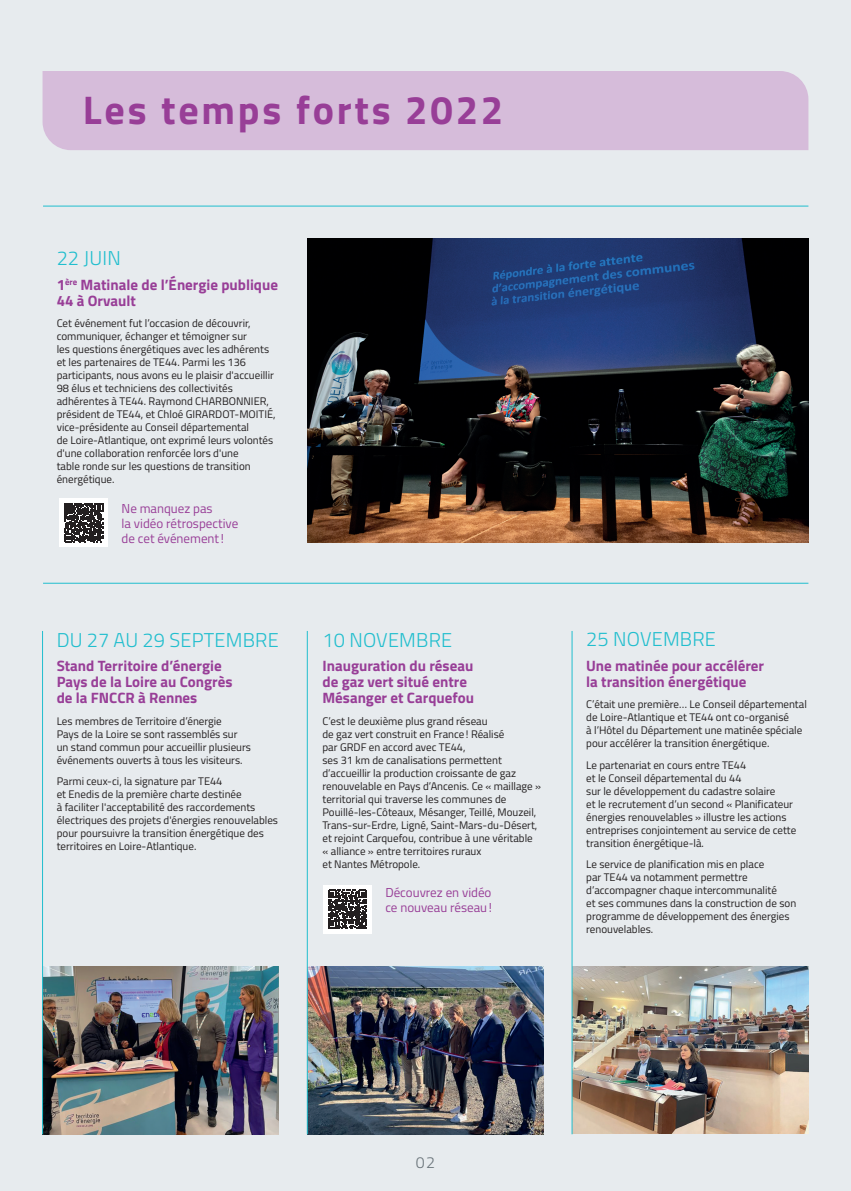
<style>
.page{position:relative;width:851px;height:1191px;background:#fff}
.page>*{position:absolute;margin:0;border:0;box-sizing:border-box;transform-origin:0 0}
.t1{font:700 40px "Titillium Web";letter-spacing:.07em;color:#983e97}
.t2{font:300 20px "Titillium Web";letter-spacing:.01em;color:#21bece}
.t3{font:300 16px "Titillium Web";color:#697379}
.t4{font:700 15px/16px "Titillium Web";color:#983e97}
.t5{font:13px/15px "Titillium Web";color:#983e97}
.t6{font:11px/13px "Titillium Web";color:#231f20}
</style>
<div class="page">
<div style="left:0;top:0;width:850px;height:1191px;background:#e7ebee"></div>
<img style="left:307px;top:238px;width:501px;height:304px">
<hr style="left:43px;top:206px;width:765px;height:1px;background:#21bece">
<hr style="left:43px;top:583px;width:765px;height:1px;background:#21bece">
<img style="left:43px;top:967px;width:236px;height:167px">
<img style="left:308px;top:967px;width:235px;height:167px">
<img style="left:572px;top:967px;width:236px;height:166px">
<div style="left:60px;top:498px;width:48px;height:49px;background:#fff"></div>
<svg style="left:64px;top:503px;width:39px;height:39px"></svg>
<div style="left:323px;top:885px;width:48px;height:48px;background:#fff"></div>
<svg style="left:328px;top:889px;width:39px;height:39px"></svg>
<hr style="left:42px;top:631px;width:1px;height:503px;background:#21bece">
<hr style="left:307px;top:631px;width:1px;height:503px;background:#21bece">
<hr style="left:571px;top:631px;width:1px;height:503px;background:#21bece">
<div style="left:43px;top:71px;width:765px;height:79px;background:#d6bcda"></div>
<h1 class="t1" style="left:83px;top:79px;width:422px">Les temps forts 2022</h1>
<h2 class="t2" style="left:57px;top:244px;width:66px">22 JUIN</h2>
<h3 class="t4" style="left:57px;top:276px;width:223px">1<sup>ère</sup> Matinale de l’Énergie publique<br>44 à Orvault</h3>
<p class="t6" style="left:57px;top:316px;width:220px">Cet événement fut l’occasion de découvrir, communiquer, échanger et témoigner sur<br>les questions énergétiques avec les adhérents et les partenaires de TE44. Parmi les 136 participants, nous avons eu le plaisir d'accueillir 98 élus et techniciens des collectivités adhérentes à TE44. Raymond CHARBONNIER, président de TE44, et Chloé GIRARDOT-MOITIÉ, vice-présidente au Conseil départemental<br>de Loire-Atlantique, ont exprimé leurs volontés d'une collaboration renforcée lors d'une<br>table ronde sur les questions de transition énergétique.</p>
<p class="t5" style="left:122px;top:500px;width:118px">Ne manquez pas<br>la vidéo rétrospective de cet événement!</p>
<h2 class="t2" style="left:57px;top:625px;width:223px">DU 27 AU 29 SEPTEMBRE</h2>
<h3 class="t4" style="left:57px;top:657px;width:177px">Stand Territoire d’énergie<br>Pays de la Loire au Congrès de la FNCCR à Rennes</h3>
<p class="t6" style="left:57px;top:714px;width:196px">Les membres de Territoire d’énergie<br>Pays de la Loire se sont rassemblés sur un stand commun pour accueillir plusieurs événements ouverts à tous les visiteurs.</p>
<p class="t6" style="left:57px;top:774px;width:223px">Parmi ceux-ci, la signature par TE44<br>et Enedis de la première charte destinée<br>à faciliter l'acceptabilité des raccordements électriques des projets d'énergies renouvelables pour poursuivre la transition énergétique des territoires en Loire-Atlantique.</p>
<h2 class="t2" style="left:322px;top:625px;width:131px">10 NOVEMBRE</h2>
<h3 class="t4" style="left:322px;top:657px;width:153px">Inauguration du réseau de gaz vert situé entre<br>Mésanger et Carquefou</h3>
<p class="t6" style="left:322px;top:714px;width:220px">C’est le deuxième plus grand réseau<br>de gaz vert construit en France! Réalisé<br>par GRDF en accord avec TE44,<br>ses 31 km de canalisations permettent d’accueillir la production croissante de gaz renouvelable en Pays d’Ancenis. Ce « maillage » territorial qui traverse les communes de Pouillé-les-Côteaux, Mésanger, Teillé, Mouzeil, Trans-sur-Erdre, Ligné, Saint-Mars-du-Désert, et rejoint Carquefou, contribue à une véritable « alliance » entre territoires ruraux<br>et Nantes Métropole.</p>
<p class="t5" style="left:385px;top:884px;width:108px">Découvrez en vidéo ce nouveau réseau!</p>
<h2 class="t2" style="left:586px;top:625px;width:131px">25 NOVEMBRE</h2>
<h3 class="t4" style="left:586px;top:657px;width:179px">Une matinée pour accélérer la transition énergétique</h3>
<p class="t6" style="left:586px;top:697px;width:222px">C’était une première… Le Conseil départemental de Loire-Atlantique et TE44 ont co-organisé<br>à l’Hôtel du Département une matinée spéciale pour accélérer la transition énergétique.</p>
<p class="t6" style="left:586px;top:758px;width:211px">Le partenariat en cours entre TE44<br>et le Conseil départemental du 44<br>sur le développement du cadastre solaire<br>et le recrutement d’un second « Planificateur énergies renouvelables » illustre les actions entreprises conjointement au service de cette transition énergétique-là.</p>
<p class="t6" style="left:586px;top:857px;width:211px">Le service de planification mis en place<br>par TE44 va notamment permettre d’accompagner chaque intercommunalité<br>et ses communes dans la construction de son programme de développement des énergies renouvelables.</p>
<h3 class="t3" style="left:416px;top:1151px;width:21px">02</h3>
</div>
